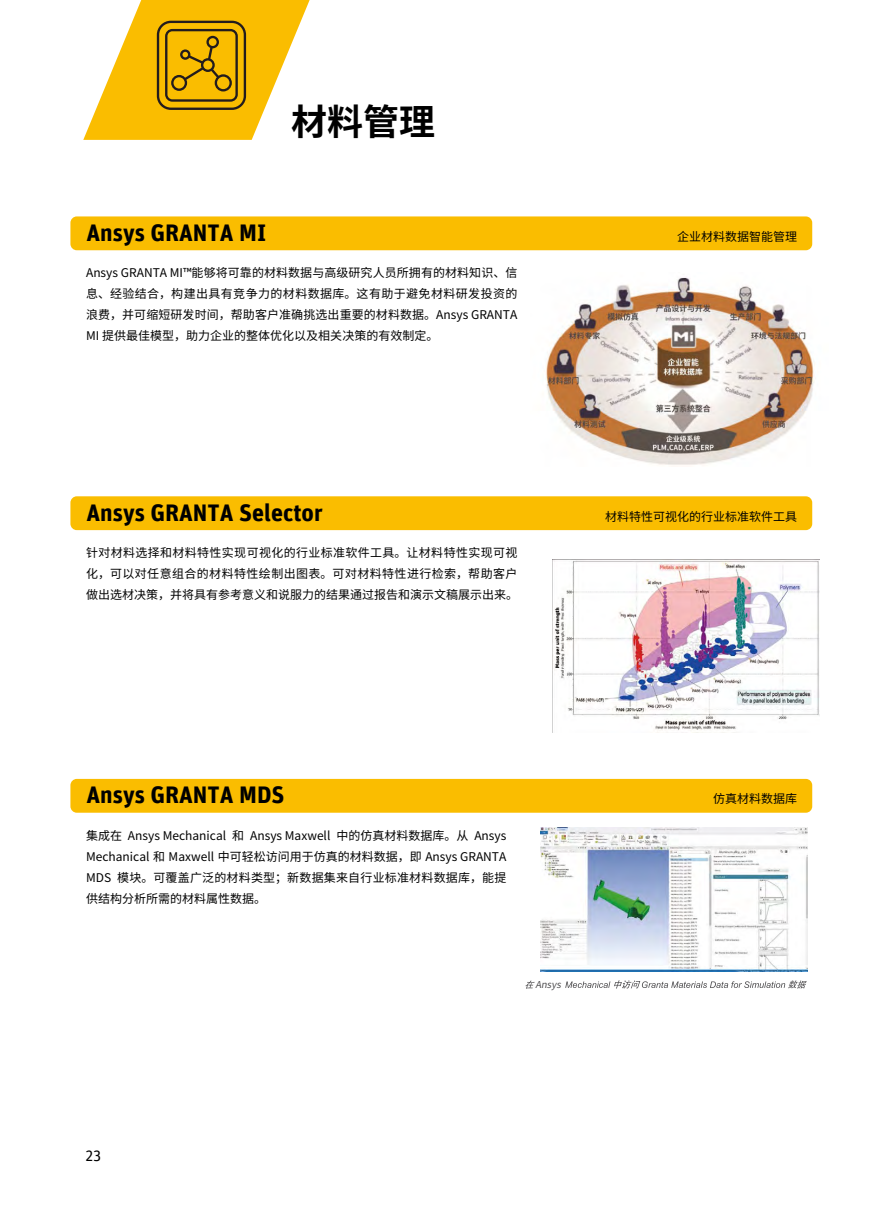
<style>
.page{position:relative;width:893px;height:1212px;background:#fff}
.page>*{position:absolute;margin:0;border:0;box-sizing:border-box;transform-origin:0 0}
.t1{font:700 36px "Source Han Sans CN";color:#000}
.t2{font:700 24px "Unit Offc Pro";color:#000}
.t3{font:15px "Unit Offc Pro";color:#000}
.t4{font:12px/21px "Source Han Sans CN";color:#000;text-align:justify}
.t5{font:italic 9.6px "Source Han Sans CN";color:#4e4d4f}
</style>
<div class="page">
<div style="left:70px;top:216px;width:742px;height:34px;background:#fabd00;border-radius:6px"></div>
<div style="left:70px;top:496px;width:742px;height:34px;background:#fabd00;border-radius:6px"></div>
<div style="left:70px;top:779px;width:742px;height:34px;background:#fabd00;border-radius:6px"></div>
<svg style="left:83px;top:0;width:227px;height:140px"></svg>
<img style="left:540px;top:827px;width:267px;height:145px">
<svg style="left:565px;top:980px;width:242px;height:8px"></svg>
<svg style="left:525px;top:980px;width:10px;height:9px"></svg>
<img style="left:546px;top:277px;width:268px;height:188px">
<img style="left:553px;top:559px;width:267px;height:174px">
<h1 class="t1" style="left:291px;top:101px;width:145px">材料管理</h1>
<h2 class="t2" style="left:87px;top:215px;width:181px">Ansys GRANTA MI</h2>
<p class="t4" style="left:677px;top:226px;width:121px">企业材料数据智能管理</p>
<p class="t4" style="left:86px;top:263px;width:433px">Ansys GRANTA MI™能够将可靠的材料数据与高级研究人员所拥有的材料知识、信息、经验结合，构建出具有竞争力的材料数据库。这有助于避免材料研发投资的浪费，并可缩短研发时间，帮助客户准确挑选出重要的材料数据。Ansys GRANTA MI 提供最佳模型，助力企业的整体优化以及相关决策的有效制定。</p>
<h2 class="t2" style="left:87px;top:495px;width:238px">Ansys GRANTA Selector</h2>
<p class="t4" style="left:605px;top:506px;width:193px">材料特性可视化的行业标准软件工具</p>
<p class="t4" style="left:86px;top:543px;width:433px">针对材料选择和材料特性实现可视化的行业标准软件工具。让材料特性实现可视化，可以对任意组合的材料特性绘制出图表。可对材料特性进行检索，帮助客户做出选材决策，并将具有参考意义和说服力的结果通过报告和演示文稿展示出来。</p>
<h2 class="t2" style="left:87px;top:777px;width:200px">Ansys GRANTA MDS</h2>
<p class="t4" style="left:713px;top:789px;width:85px">仿真材料数据库</p>
<p class="t4" style="left:86px;top:825px;width:422px">集成在 Ansys Mechanical 和 Ansys Maxwell 中的仿真材料数据库。从 Ansys Mechanical 和 Maxwell 中可轻松访问用于仿真的材料数据，即 Ansys GRANTA MDS 模块。可覆盖广泛的材料类型；新数据集来自行业标准材料数据库，能提供结构分析所需的材料属性数据。</p>
<p class="t3" style="left:85px;top:1145px;width:18px">23</p>
<p class="t5" style="left:535px;top:979px;width:32px">Ansys</p>
</div>
